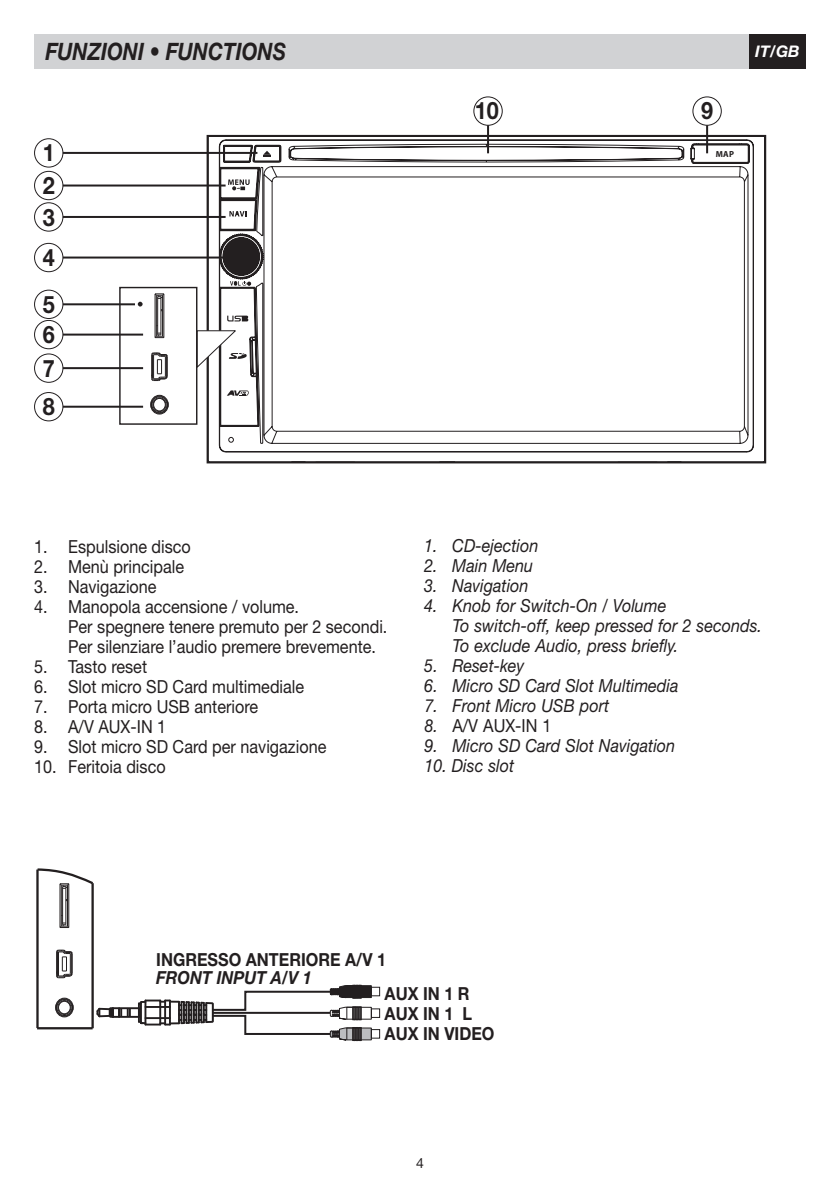
<style>
.page{position:relative;width:840px;height:1191px;background:#fff}
.page>*{position:absolute;margin:0;border:0;box-sizing:border-box;transform-origin:0 0}
.t1{font:italic 700 24px "Helvetica Neue";color:#231f20;scale:.85 1}
.t2{font:700 24px/32px "Helvetica Neue";color:#231f20;scale:.9 1}
.t3{font:18px/20px "Helvetica Neue";color:#231f20;scale:.9 1}
.t4{font:italic 18px/20px "Helvetica Neue";color:#231f20;scale:.9 1}
.t5{font:700 18px/20px "Helvetica Neue";color:#231f20;scale:.9 1}
.t6{font:italic 700 18px "Helvetica Neue";color:#231f20;scale:.9 1}
.t7{font:italic 700 16px "Helvetica Neue";color:#fff}
.t8{font:14px "Helvetica Neue";color:#231f20}
.t9{font:700 8.8px "Myriad Pro";color:#231f20}
.s1{font-style:italic}
</style>
<div class="page">
<div style="left:34px;top:34px;width:771px;height:34px;background:#d1d2d4"></div>
<div style="left:748px;top:34px;width:57px;height:34px;background:#231f20"></div>
<hr style="left:487px;top:108px;width:2px;height:45px;background:#231f20">
<hr style="left:705px;top:108px;width:2px;height:45px;background:#231f20">
<hr style="left:60px;top:152px;width:197px;height:2px;background:#231f20">
<hr style="left:60px;top:184px;width:165px;height:2px;background:#231f20">
<hr style="left:60px;top:216px;width:165px;height:2px;background:#231f20">
<hr style="left:60px;top:256px;width:165px;height:2px;background:#231f20">
<hr style="left:60px;top:303px;width:75px;height:2px;background:#231f20">
<hr style="left:58px;top:333px;width:85px;height:2px;background:#231f20">
<hr style="left:60px;top:367px;width:83px;height:2px;background:#231f20">
<hr style="left:60px;top:406px;width:83px;height:2px;background:#231f20">
<div style="left:35px;top:139px;width:28px;height:28px;background:#fff;border-radius:50%"></div>
<div style="left:34px;top:138px;width:29px;height:30px;border:1px solid #231f20;border-radius:50%"></div>
<div style="left:35px;top:171px;width:28px;height:29px;background:#fff;border-radius:50%"></div>
<div style="left:34px;top:171px;width:29px;height:29px;border:1px solid #231f20;border-radius:50%"></div>
<div style="left:35px;top:203px;width:28px;height:28px;background:#fff;border-radius:50%"></div>
<div style="left:34px;top:202px;width:29px;height:30px;border:1px solid #231f20;border-radius:50%"></div>
<div style="left:35px;top:243px;width:28px;height:29px;background:#fff;border-radius:50%"></div>
<div style="left:34px;top:243px;width:29px;height:29px;border:1px solid #231f20;border-radius:50%"></div>
<div style="left:35px;top:290px;width:28px;height:28px;background:#fff;border-radius:50%"></div>
<div style="left:34px;top:290px;width:29px;height:29px;border:1px solid #231f20;border-radius:50%"></div>
<div style="left:35px;top:320px;width:28px;height:29px;background:#fff;border-radius:50%"></div>
<div style="left:34px;top:320px;width:29px;height:29px;border:1px solid #231f20;border-radius:50%"></div>
<div style="left:35px;top:354px;width:28px;height:28px;background:#fff;border-radius:50%"></div>
<div style="left:34px;top:353px;width:29px;height:30px;border:1px solid #231f20;border-radius:50%"></div>
<div style="left:35px;top:392px;width:28px;height:29px;background:#fff;border-radius:50%"></div>
<div style="left:34px;top:392px;width:29px;height:29px;border:1px solid #231f20;border-radius:50%"></div>
<div style="left:473px;top:97px;width:29px;height:28px;background:#fff;border-radius:50%"></div>
<div style="left:473px;top:96px;width:29px;height:30px;border:1px solid #231f20;border-radius:50%"></div>
<div style="left:692px;top:97px;width:29px;height:28px;background:#fff;border-radius:50%"></div>
<div style="left:692px;top:96px;width:29px;height:30px;border:1px solid #231f20;border-radius:50%"></div>
<hr style="left:37px;top:1027px;width:56px;height:2px;background:#231f20">
<hr style="left:91px;top:883px;width:3px;height:145px;background:#231f20">
<hr style="left:68px;top:883px;width:1px;height:44px;background:#231f20">
<hr style="left:67px;top:885px;width:1px;height:41px;background:#231f20">
<hr style="left:65px;top:886px;width:1px;height:38px;background:#231f20">
<svg style="left:37px;top:868px;width:57px;height:21px"></svg>
<svg style="left:59px;top:922px;width:10px;height:6px"></svg>
<hr style="left:62px;top:886px;width:1px;height:38px;background:#231f20">
<hr style="left:61px;top:885px;width:1px;height:41px;background:#231f20">
<hr style="left:60px;top:883px;width:1px;height:44px;background:#231f20">
<hr style="left:36px;top:869px;width:3px;height:159px;background:#231f20">
<div style="left:58px;top:1001px;width:12px;height:13px;border:1px solid #231f20;border-radius:50%"></div>
<div style="left:58px;top:1000px;width:13px;height:14px;border:1px solid #231f20;border-radius:50%"></div>
<div style="left:57px;top:999px;width:15px;height:16px;border:1px solid #231f20;border-radius:50%"></div>
<div style="left:56px;top:998px;width:17px;height:18px;border:1px solid #231f20;border-radius:50%"></div>
<div style="left:55px;top:998px;width:18px;height:19px;border:1px solid #231f20;border-radius:50%"></div>
<svg style="left:56px;top:949px;width:17px;height:29px"></svg>
<hr style="left:163px;top:294px;width:1px;height:43px;background:#231f20">
<hr style="left:162px;top:295px;width:1px;height:41px;background:#231f20">
<hr style="left:160px;top:297px;width:1px;height:38px;background:#231f20">
<svg style="left:154px;top:293px;width:10px;height:6px"></svg>
<svg style="left:154px;top:333px;width:10px;height:5px"></svg>
<hr style="left:157px;top:297px;width:1px;height:38px;background:#231f20">
<hr style="left:156px;top:295px;width:1px;height:41px;background:#231f20">
<hr style="left:155px;top:294px;width:1px;height:43px;background:#231f20">
<div style="left:153px;top:398px;width:12px;height:13px;border:1px solid #231f20;border-radius:50%"></div>
<div style="left:153px;top:397px;width:13px;height:15px;border:1px solid #231f20;border-radius:50%"></div>
<div style="left:152px;top:396px;width:15px;height:17px;border:1px solid #231f20;border-radius:50%"></div>
<div style="left:151px;top:396px;width:17px;height:17px;border:1px solid #231f20;border-radius:50%"></div>
<div style="left:150px;top:395px;width:18px;height:19px;border:1px solid #231f20;border-radius:50%"></div>
<svg style="left:151px;top:352px;width:17px;height:29px"></svg>
<div style="left:371px;top:986px;width:9px;height:10px;border:1px solid #231f20"></div>
<div style="left:371px;top:1008px;width:9px;height:9px;border:1px solid #231f20"></div>
<div style="left:371px;top:1029px;width:9px;height:9px;border:1px solid #231f20"></div>
<svg style="left:96px;top:984px;width:276px;height:57px"></svg>
<svg style="left:209px;top:138px;width:545px;height:315px"></svg>
<div style="left:206px;top:135px;width:559px;height:328px;border:2px solid #231f20"></div>
<svg style="left:219px;top:233px;width:44px;height:53px"></svg>
<svg style="left:227px;top:315px;width:21px;height:6px"></svg>
<svg style="left:227px;top:390px;width:22px;height:6px"></svg>
<svg style="left:229px;top:211px;width:17px;height:5px"></svg>
<svg style="left:263px;top:151px;width:8px;height:6px"></svg>
<svg style="left:228px;top:179px;width:21px;height:11px"></svg>
<svg style="left:197px;top:330px;width:49px;height:38px"></svg>
<div style="left:119px;top:287px;width:78px;height:138px;border:1px solid #231f20"></div>
<hr style="left:658px;top:136px;width:107px;height:1px;background:#231f20">
<hr style="left:356px;top:136px;width:256px;height:1px;background:#231f20">
<hr style="left:207px;top:136px;width:103px;height:1px;background:#231f20">
<hr style="left:314px;top:136px;width:39px;height:1px;background:#231f20">
<hr style="left:616px;top:136px;width:39px;height:1px;background:#231f20">
<hr style="left:208px;top:135px;width:556px;height:1px;background:#231f20">
<svg style="left:138px;top:302px;width:4px;height:4px"></svg>
<h1 class="t1" style="left:45px;top:37px;width:284px">FUNZIONI • FUNCTIONS</h1>
<h1 class="t2" style="left:43px;top:136px;width:15px;text-align:justify">1<br>2<br>3</h1>
<h1 class="t2" style="left:43px;top:234px;width:15px;line-height:46.8px">4<br>5</h1>
<h1 class="t2" style="left:43px;top:317px;width:15px;line-height:33.6px">6<br>7</h1>
<h1 class="t2" style="left:43px;top:390px;width:15px">8</h1>
<h1 class="t2" style="left:474px;top:94px;width:28px">10</h1>
<h1 class="t2" style="left:700px;top:94px;width:15px">9</h1>
<p class="t9" style="left:715px;top:148px;width:20px">MAP</p>
<p class="t7" style="left:754px;top:42px;width:46px">IT/GB</p>
<p class="t3" style="left:34px;top:536px;width:176px">1. Espulsione disco</p>
<p class="t3" style="left:34px;top:556px;width:168px">2. Menù principale</p>
<p class="t3" style="left:34px;top:576px;width:138px">3. Navigazione</p>
<p class="t3" style="left:68px;top:596px;width:356px;text-indent:-34px">4. Manopola accensione / volume.<br>Per spegnere tenere premuto per 2 secondi.<br>Per silenziare l’audio premere brevemente.</p>
<p class="t3" style="left:34px;top:656px;width:127px">5. Tasto reset</p>
<p class="t3" style="left:34px;top:676px;width:301px">6. Slot micro SD Card multimediale</p>
<p class="t3" style="left:34px;top:696px;width:250px">7. Porta micro USB anteriore</p>
<p class="t3" style="left:34px;top:716px;width:148px">8. A/V AUX-IN 1</p>
<p class="t3" style="left:34px;top:736px;width:326px">9. Slot micro SD Card per navigazione</p>
<p class="t3" style="left:34px;top:756px;width:148px">10. Feritoia disco</p>
<p class="t4" style="left:424px;top:535px;width:128px">1. CD-ejection</p>
<p class="t4" style="left:424px;top:555px;width:122px">2. Main Menu</p>
<p class="t4" style="left:424px;top:575px;width:117px">3. Navigation</p>
<p class="t4" style="left:452px;top:595px;width:345px;text-indent:-28px">4. Knob for Switch-On / Volume<br>To switch-off, keep pressed for 2 seconds.<br>To exclude Audio, press briefly.</p>
<p class="t4" style="left:424px;top:655px;width:113px">5. Reset-key</p>
<p class="t4" style="left:424px;top:675px;width:284px">6. Micro SD Card Slot Multimedia</p>
<p class="t4" style="left:424px;top:695px;width:207px">7. Front Micro USB port</p>
<p class="t3" style="left:424px;top:715px;width:143px"><span class="s1">8.</span> A/V AUX-IN 1</p>
<p class="t4" style="left:424px;top:735px;width:280px">9. Micro SD Card Slot Navigation</p>
<p class="t4" style="left:424px;top:755px;width:101px">10. Disc slot</p>
<p class="t5" style="left:156px;top:949px;width:257px">INGRESSO ANTERIORE A/V 1</p>
<p class="t6" style="left:156px;top:966px;width:174px">FRONT INPUT A/V 1</p>
<p class="t5" style="left:384px;top:982px;width:123px">AUX IN 1 R<br>AUX IN 1 L<br>AUX IN VIDEO</p>
<p class="t8" style="left:416px;top:1154px;width:9px">4</p>
</div>
